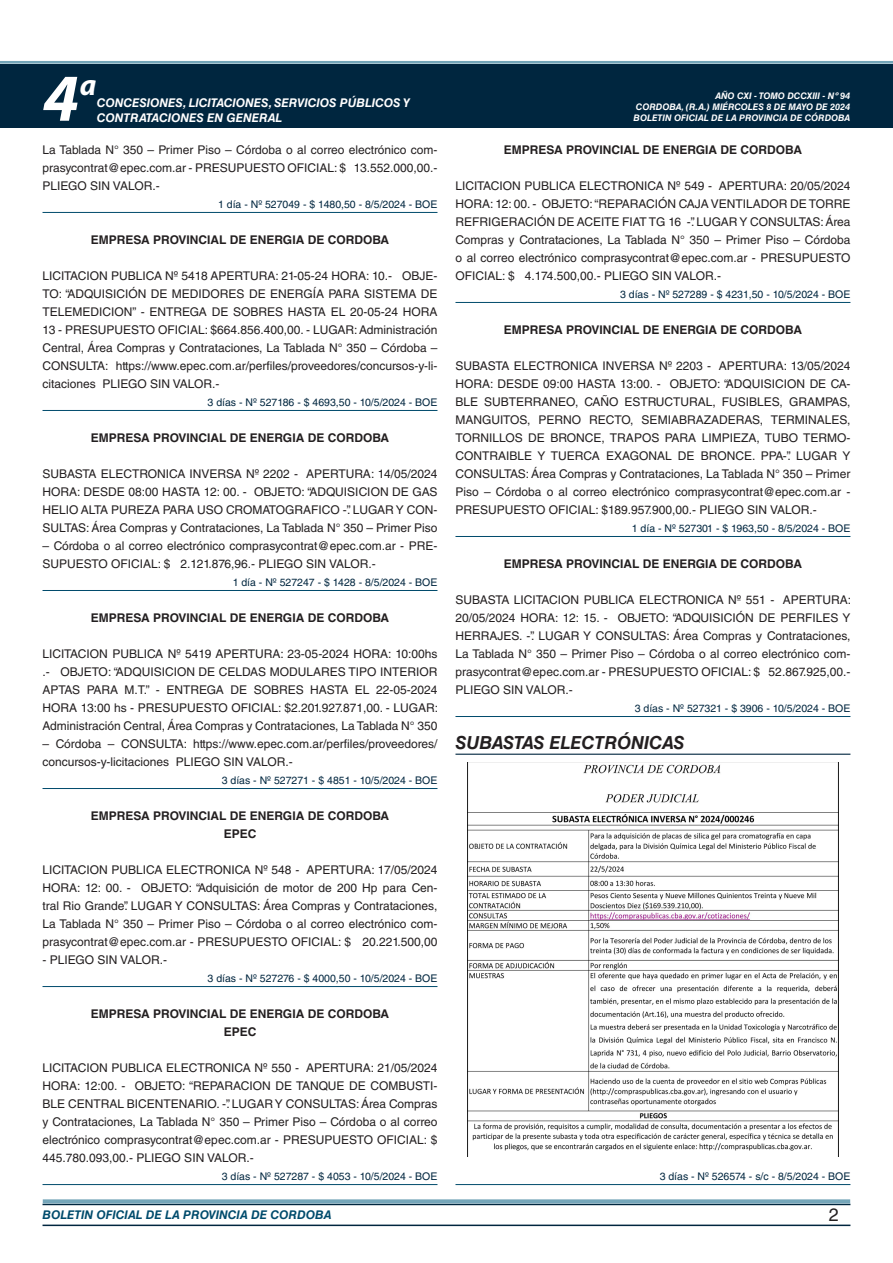
<style>
.page{position:relative;width:893px;height:1263px;background:#fff}
.page>*{position:absolute;margin:0;border:0;box-sizing:border-box;transform-origin:0 0}
.t1{font:italic 700 67.5px "Myriad Pro";color:#fff}
.t2{font:italic 700 30px "Myriad Pro";color:#fff}
.NOMBRE_DE_MINISTERIO{font:italic 700 18px "Helvetica LT Std";color:#231f20}
.t3{font:18px "Helvetica LT Std";color:#231f20}
.TEXTO_BASE{font:12px/18px "Helvetica LT Std";color:#231f20;text-align:justify}
.RESUELVE{font:700 12px "Helvetica LT Std";color:#231f20}
.t4{font:italic 700 12px/14.4px "Helvetica LT Std";color:#fff}
.t5{font:italic 700 12px "Helvetica LT Std";color:#004b6c}
.FECHA_DE_VENCIMIENTO{font:10.5px "Helvetica LT Std";color:#00263f}
.t6{font:italic 700 9px/10.8px "Helvetica LT Std";color:#fff;text-align:right}
</style>
<div class="page">
<div style="left:0;top:61px;width:893px;height:6px;background:#fff;opacity:.75"></div>
<hr style="left:43px;top:1224px;width:807px;height:2px;background:#00263f">
<div style="left:42px;top:1198px;width:809px;height:8px;background:#fff;opacity:.75"></div>
<div style="left:0;top:64px;width:893px;height:64px;background:#00263f"></div>
<hr style="left:43px;top:212px;width:394px;height:1px;background:#004b6c">
<hr style="left:43px;top:410px;width:394px;height:1px;background:#004b6c">
<hr style="left:43px;top:590px;width:394px;height:1px;background:#004b6c">
<hr style="left:43px;top:788px;width:394px;height:1px;background:#004b6c">
<hr style="left:43px;top:986px;width:394px;height:1px;background:#004b6c">
<hr style="left:43px;top:1184px;width:394px;height:1px;background:#004b6c">
<hr style="left:455px;top:302px;width:395px;height:1px;background:#004b6c">
<hr style="left:455px;top:536px;width:395px;height:1px;background:#004b6c">
<hr style="left:455px;top:716px;width:395px;height:1px;background:#004b6c">
<hr style="left:455px;top:754px;width:395px;height:1px;background:#00263f">
<hr style="left:455px;top:1184px;width:395px;height:1px;background:#004b6c">
<img style="left:467px;top:762px;width:372px;height:394px">
<h1 class="t1" style="left:43px;top:54px;width:38px">4</h1>
<h2 class="t2" style="left:80px;top:66px;width:18px">a</h2>
<p class="t4" style="left:97px;top:96px;width:315px">CONCESIONES, LICITACIONES, SERVICIOS PÚBLICOS Y<br>CONTRATACIONES EN GENERAL</p>
<p class="TEXTO_BASE" style="left:43px;top:141px;width:396px">La Tablada N° 350 – Primer Piso – Córdoba o al correo electrónico com&shy;prasycontrat@epec.com.ar - PRESUPUESTO OFICIAL: $ 13.552.000,00.- PLIEGO SIN VALOR.-</p>
<p class="FECHA_DE_VENCIMIENTO" style="left:218px;top:198px;width:221px">1 día - Nº 527049 - $ 1480,50 - 8/5/2024 - BOE</p>
<p class="RESUELVE" style="left:91px;top:232px;width:300px">EMPRESA PROVINCIAL DE ENERGIA DE CORDOBA</p>
<p class="TEXTO_BASE" style="left:43px;top:267px;width:396px">LICITACION PUBLICA Nº 5418 APERTURA: 21-05-24 HORA: 10.- OBJE-TO: “ADQUISICIÓN DE MEDIDORES DE ENERGÍA PARA SISTEMA DE TELEMEDICION” - ENTREGA DE SOBRES HASTA EL 20-05-24 HORA 13 - PRESUPUESTO OFICIAL: $664.856.400,00. - LUGAR: Administración Central, Área Compras y Contrataciones, La Tablada N° 350 – Córdoba – CONSULTA: https://www.epec.com.ar/perfiles/proveedores/concursos-y-li&shy;citaciones PLIEGO SIN VALOR.-</p>
<p class="FECHA_DE_VENCIMIENTO" style="left:208px;top:396px;width:231px">3 días - Nº 527186 - $ 4693,50 - 10/5/2024 - BOE</p>
<p class="RESUELVE" style="left:91px;top:430px;width:300px">EMPRESA PROVINCIAL DE ENERGIA DE CORDOBA</p>
<p class="TEXTO_BASE" style="left:43px;top:465px;width:396px">SUBASTA ELECTRONICA INVERSA Nº 2202 - APERTURA: 14/05/2024<br>HORA: DESDE 08:00 HASTA 12: 00. - OBJETO: “ADQUISICION DE GAS HELIO ALTA PUREZA PARA USO CROMATOGRAFICO -”. LUGAR Y CON-SULTAS: Área Compras y Contrataciones, La Tablada N° 350 – Primer Piso</p>
<p class="TEXTO_BASE" style="left:43px;top:537px;width:396px">– Córdoba o al correo electrónico comprasycontrat@epec.com.ar - PRE-<br>SUPUESTO OFICIAL: $ 2.121.876,96.- PLIEGO SIN VALOR.-</p>
<p class="FECHA_DE_VENCIMIENTO" style="left:233px;top:576px;width:206px">1 día - Nº 527247 - $ 1428 - 8/5/2024 - BOE</p>
<p class="RESUELVE" style="left:91px;top:610px;width:300px">EMPRESA PROVINCIAL DE ENERGIA DE CORDOBA</p>
<p class="TEXTO_BASE" style="left:43px;top:645px;width:397px">LICITACION PUBLICA Nº 5419 APERTURA: 23-05-2024 HORA: 10:00hs .- OBJETO: “ADQUISICION DE CELDAS MODULARES TIPO INTERIOR APTAS PARA M.T.” - ENTREGA DE SOBRES HASTA EL 22-05-2024<br>HORA 13:00 hs - PRESUPUESTO OFICIAL: $2.201.927.871,00. - LUGAR:<br>Administración Central, Área Compras y Contrataciones, La Tablada N° 350</p>
<p class="TEXTO_BASE" style="left:43px;top:735px;width:396px">– Córdoba – CONSULTA: https://www.epec.com.ar/perfiles/proveedores/ concursos-y-licitaciones PLIEGO SIN VALOR.-</p>
<p class="FECHA_DE_VENCIMIENTO" style="left:222px;top:774px;width:217px">3 días - Nº 527271 - $ 4851 - 10/5/2024 - BOE</p>
<p class="RESUELVE" style="left:91px;top:808px;width:300px">EMPRESA PROVINCIAL DE ENERGIA DE CORDOBA</p>
<p class="RESUELVE" style="left:224px;top:826px;width:34px">EPEC</p>
<p class="TEXTO_BASE" style="left:43px;top:861px;width:396px">LICITACION PUBLICA ELECTRONICA Nº 548 - APERTURA: 17/05/2024<br>HORA: 12: 00. - OBJETO: “Adquisición de motor de 200 Hp para Cen&shy;tral Rio Grande”. LUGAR Y CONSULTAS: Área Compras y Contrataciones, La Tablada N° 350 – Primer Piso – Córdoba o al correo electrónico com&shy;prasycontrat@epec.com.ar - PRESUPUESTO OFICIAL: $ 20.221.500,00</p>
<p class="TEXTO_BASE" style="left:43px;top:951px;width:126px">- PLIEGO SIN VALOR.-</p>
<p class="FECHA_DE_VENCIMIENTO" style="left:208px;top:972px;width:231px">3 días - Nº 527276 - $ 4000,50 - 10/5/2024 - BOE</p>
<p class="RESUELVE" style="left:91px;top:1006px;width:300px">EMPRESA PROVINCIAL DE ENERGIA DE CORDOBA</p>
<p class="RESUELVE" style="left:224px;top:1024px;width:34px">EPEC</p>
<p class="TEXTO_BASE" style="left:43px;top:1059px;width:396px">LICITACION PUBLICA ELECTRONICA Nº 550 - APERTURA: 21/05/2024<br>HORA: 12:00. - OBJETO: “REPARACION DE TANQUE DE COMBUSTI-BLE CENTRAL BICENTENARIO. -”. LUGAR Y CONSULTAS: Área Compras y Contrataciones, La Tablada N° 350 – Primer Piso – Córdoba o al correo electrónico comprasycontrat@epec.com.ar - PRESUPUESTO OFICIAL: $ 445.780.093,00.- PLIEGO SIN VALOR.-</p>
<p class="FECHA_DE_VENCIMIENTO" style="left:222px;top:1170px;width:217px">3 días - Nº 527287 - $ 4053 - 10/5/2024 - BOE</p>
<p class="t6" style="left:636px;top:91px;width:216px">AÑO CXI - TOMO DCCXIII - Nº 94<br>CORDOBA, (R.A.) MIÉRCOLES 8 DE MAYO DE 2024</p>
<p class="t6" style="left:634px;top:112px;width:218px">BOLETIN OFICIAL DE LA PROVINCIA DE CÓRDOBA</p>
<p class="RESUELVE" style="left:504px;top:142px;width:300px">EMPRESA PROVINCIAL DE ENERGIA DE CORDOBA</p>
<p class="TEXTO_BASE" style="left:455px;top:177px;width:396px">LICITACION PUBLICA ELECTRONICA Nº 549 - APERTURA: 20/05/2024<br>HORA: 12: 00. - OBJETO: “REPARACIÓN CAJA VENTILADOR DE TORRE REFRIGERACIÓN DE ACEITE FIAT TG 16 -”. LUGAR Y CONSULTAS: Área Compras y Contrataciones, La Tablada N° 350 – Primer Piso – Córdoba o al correo electrónico comprasycontrat@epec.com.ar - PRESUPUESTO OFICIAL: $ 4.174.500,00.- PLIEGO SIN VALOR.-</p>
<p class="FECHA_DE_VENCIMIENTO" style="left:620px;top:288px;width:232px">3 días - Nº 527289 - $ 4231,50 - 10/5/2024 - BOE</p>
<p class="RESUELVE" style="left:504px;top:322px;width:300px">EMPRESA PROVINCIAL DE ENERGIA DE CORDOBA</p>
<p class="TEXTO_BASE" style="left:455px;top:357px;width:396px">SUBASTA ELECTRONICA INVERSA Nº 2203 - APERTURA: 13/05/2024<br>HORA: DESDE 09:00 HASTA 13:00. - OBJETO: “ADQUISICION DE CA-BLE SUBTERRANEO, CAÑO ESTRUCTURAL, FUSIBLES, GRAMPAS, MANGUITOS, PERNO RECTO, SEMIABRAZADERAS, TERMINALES, TORNILLOS DE BRONCE, TRAPOS PARA LIMPIEZA, TUBO TERMO-CONTRAIBLE Y TUERCA EXAGONAL DE BRONCE. PPA-”. LUGAR Y CONSULTAS: Área Compras y Contrataciones, La Tablada N° 350 – Primer Piso – Córdoba o al correo electrónico comprasycontrat@epec.com.ar - PRESUPUESTO OFICIAL: $189.957.900,00.- PLIEGO SIN VALOR.-</p>
<p class="FECHA_DE_VENCIMIENTO" style="left:632px;top:522px;width:220px">1 día - Nº 527301 - $ 1963,50 - 8/5/2024 - BOE</p>
<p class="RESUELVE" style="left:504px;top:556px;width:300px">EMPRESA PROVINCIAL DE ENERGIA DE CORDOBA</p>
<p class="TEXTO_BASE" style="left:455px;top:591px;width:397px">SUBASTA LICITACION PUBLICA ELECTRONICA Nº 551 - APERTURA:<br>20/05/2024 HORA: 12: 15. - OBJETO: “ADQUISICIÓN DE PERFILES Y HERRAJES. -”. LUGAR Y CONSULTAS: Área Compras y Contrataciones, La Tablada N° 350 – Primer Piso – Córdoba o al correo electrónico com&shy;prasycontrat@epec.com.ar - PRESUPUESTO OFICIAL: $ 52.867.925,00.- PLIEGO SIN VALOR.-</p>
<p class="FECHA_DE_VENCIMIENTO" style="left:635px;top:702px;width:217px">3 días - Nº 527321 - $ 3906 - 10/5/2024 - BOE</p>
<p class="NOMBRE_DE_MINISTERIO" style="left:455px;top:732px;width:230px">SUBASTAS ELECTRÓNICAS</p>
<p class="FECHA_DE_VENCIMIENTO" style="left:660px;top:1170px;width:192px">3 días - Nº 526574 - s/c - 8/5/2024 - BOE</p>
<p class="t5" style="left:43px;top:1208px;width:290px">BOLETIN OFICIAL DE LA PROVINCIA DE CORDOBA</p>
<p class="t3" style="left:829px;top:1204px;width:12px">2</p>
</div>
